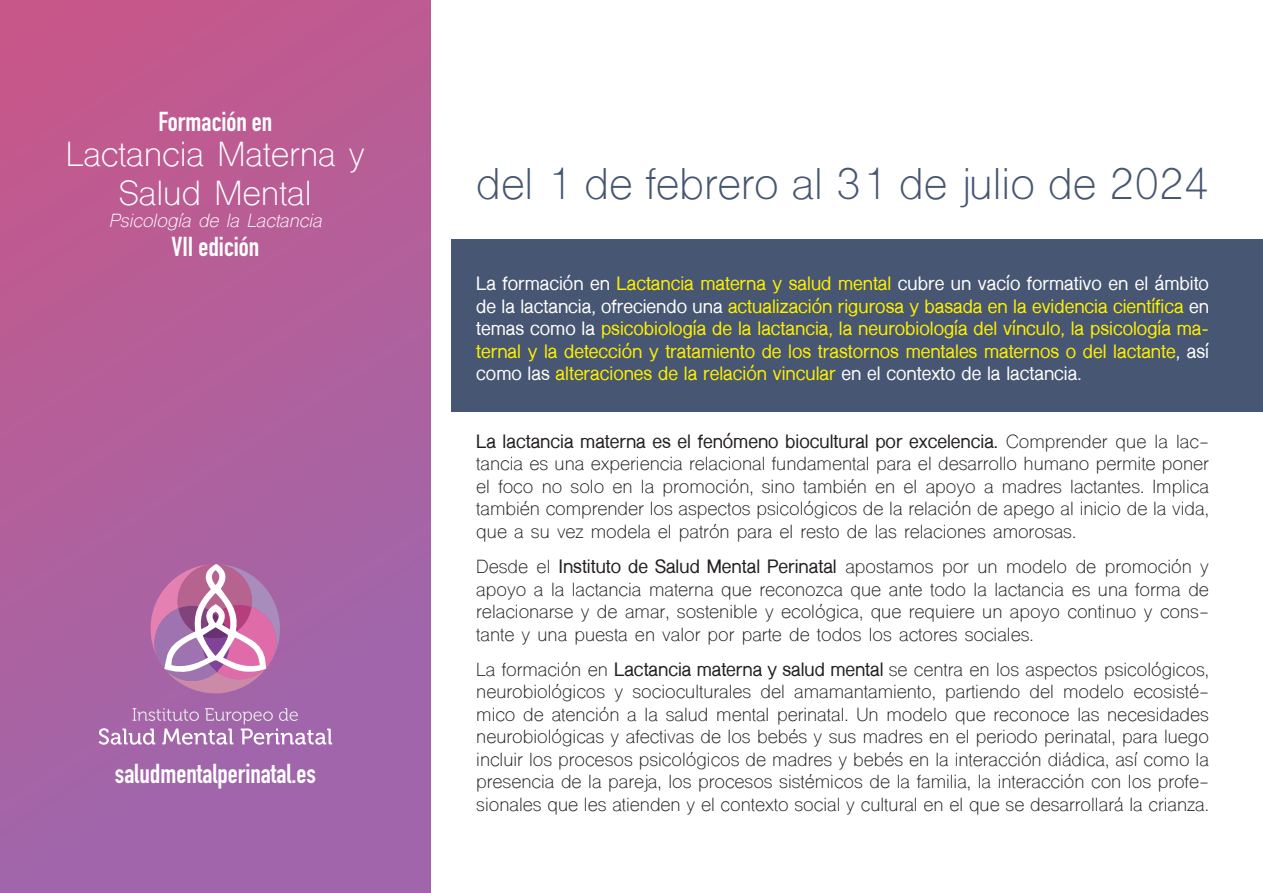
<style>
.page{position:relative;width:1263px;height:893px;background:#fff}
.page>*{position:absolute;margin:0;border:0;box-sizing:border-box;transform-origin:0 0}
.t1{font:42px "Shree Dev 0714";color:#475672}
.t2{font:33px/39.6px "Shree Dev 0714";color:#fff;text-align:center}
.t3{font:700 27px "DIN Condensed";color:#fff}
.t4{font:18px/22.5px "Shree Dev 0714";color:#231f20;text-align:justify}
.t5{font:700 18px/22.5px "Shree Dev 0714";color:#fff101;text-align:justify}
.t6{font:italic 18px "Shree Dev 0714";color:#fff}
.s1{color:#fff}
.s2{font-weight:700}
</style>
<div class="page">
<div style="left:452px;top:240px;width:811px;height:172px;background:#475672"></div>
<div style="left:0;top:0;width:431px;height:893px;background:linear-gradient(to bottom,#c3598d,#9c67ad)"></div>
<svg style="left:99px;top:708px;width:233px;height:37px;background:#b382b8"></svg>
<svg style="left:151px;top:564px;width:129px;height:129px;background:#c082b2"></svg>
<h3 class="t3" style="left:158px;top:103px;width:115px">Formación en</h3>
<h2 class="t2" style="left:66px;top:138px;width:300px">Lactancia Materna y<br>Salud Mental</h2>
<p class="t6" style="left:109px;top:210px;width:214px">Psicología de la Lactancia</p>
<h3 class="t3" style="left:171px;top:229px;width:90px">VII edición</h3>
<h3 class="t3" style="left:115px;top:756px;width:203px">saludmentalperinatal.es</h3>
<h1 class="t1" style="left:476px;top:159px;width:734px">del 1 de febrero al 31 de julio de 2024</h1>
<p class="t5" style="left:476px;top:273px;width:734px"><span class="s1">La formación en</span> Lactancia materna y salud mental <span class="s1">cubre un vacío formativo en el ámbito de la lactancia, ofreciendo una</span> actualización rigurosa y basada en la evidencia científica <span class="s1">en temas como la</span> psicobiología de la lactancia, la neurobiología del vínculo, la psicología ma&shy;ternal y la detección y tratamiento de los trastornos mentales maternos o del lactante<span class="s1">, así como las</span> alteraciones de la relación vincular <span class="s1">en el contexto de la lactancia.</span></p>
<p class="t4" style="left:476px;top:432px;width:734px"><span class="s2">La lactancia materna es el fenómeno biocultural por excelencia.</span> Comprender que la lac&shy;tancia es una experiencia relacional fundamental para el desarrollo humano permite poner el foco no solo en la promoción, sino también en el apoyo a madres lactantes. Implica también comprender los aspectos psicológicos de la relación de apego al inicio de la vida, que a su vez modela el patrón para el resto de las relaciones amorosas.</p>
<p class="t4" style="left:476px;top:558px;width:734px">Desde el <span class="s2">Instituto de Salud Mental Perinatal</span> apostamos por un modelo de promoción y apoyo a la lactancia materna que reconozca que ante todo la lactancia es una forma de relacionarse y de amar, sostenible y ecológica, que requiere un apoyo continuo y cons&shy;tante y una puesta en valor por parte de todos los actores sociales.</p>
<p class="t4" style="left:476px;top:660px;width:734px">La formación en <span class="s2">Lactancia materna y salud mental</span> se centra en los aspectos psicológicos, neurobiológicos y socioculturales del amamantamiento, partiendo del modelo ecosisté&shy;mico de atención a la salud mental perinatal. Un modelo que reconoce las necesidades neurobiológicas y afectivas de los bebés y sus madres en el periodo perinatal, para luego incluir los procesos psicológicos de madres y bebés en la interacción diádica, así como la presencia de la pareja, los procesos sistémicos de la familia, la interacción con los profe&shy;sionales que les atienden y el contexto social y cultural en el que se desarrollará la crianza.</p>
</div>
